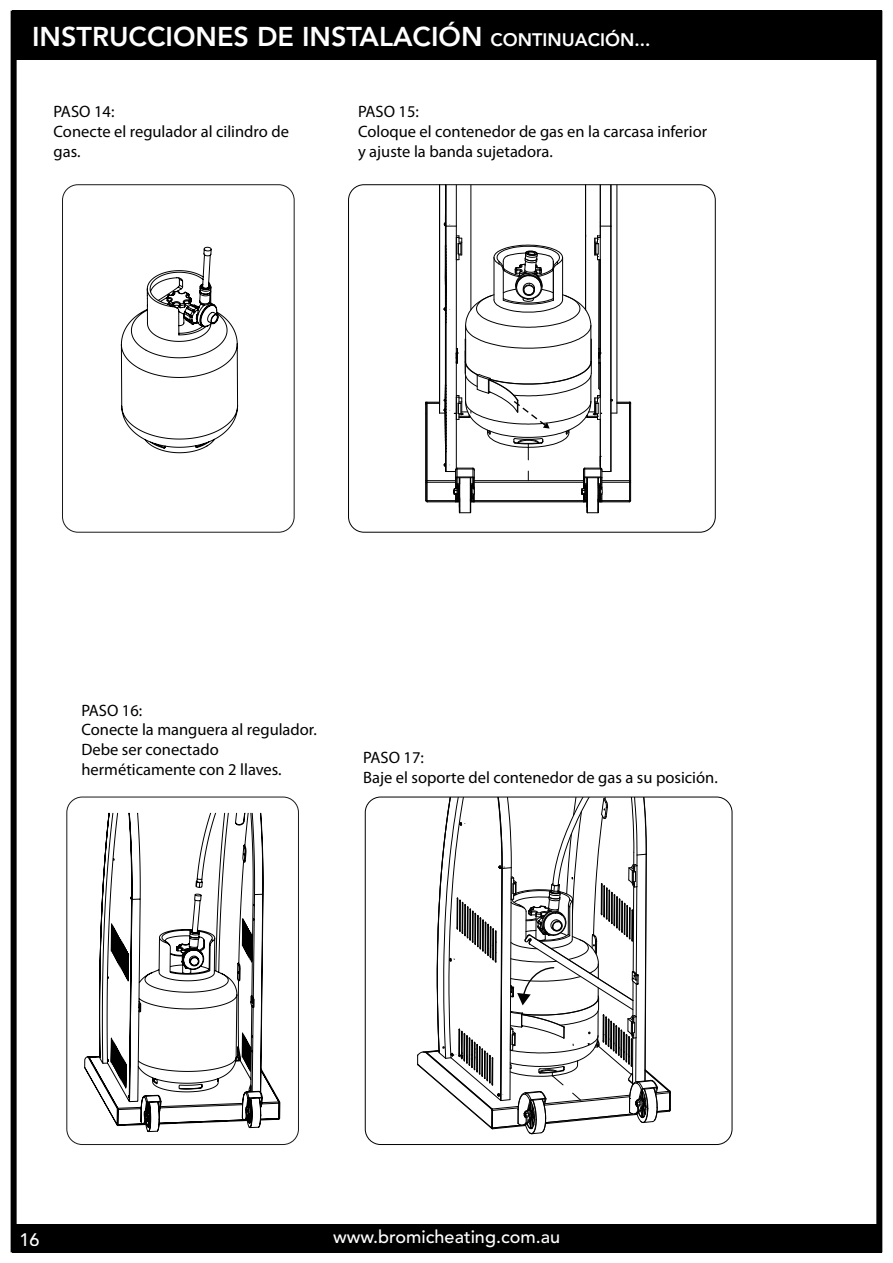
<style>
.page{position:relative;width:893px;height:1263px;background:#fff}
.page>*{position:absolute;margin:0;border:0;box-sizing:border-box;transform-origin:0 0}
.t1{font:800 27px "Avenir";color:#fff}
.t2{font:500 18px "Avenir";color:#fff}
.t3{font:16.5px/19.8px "Myriad Pro";color:#000}
.t4{font:16.35px/19.6px "Myriad Pro";color:#000}
.s1{font-size:18px}
</style>
<div class="page">
<div style="left:12px;top:1224px;width:870px;height:29px;background:#000"></div>
<div style="left:11px;top:11px;width:871px;height:1241px;border:6px solid #000"></div>
<div style="left:12px;top:10px;width:870px;height:50px;background:#000"></div>
<div style="left:62px;top:185px;width:232px;height:347px;border:1px solid #1a191a;border-radius:15px"></div>
<svg style="left:425px;top:185px;width:206px;height:328px"></svg>
<svg style="left:417px;top:797px;width:254px;height:337px"></svg>
<svg style="left:120px;top:246px;width:119px;height:208px"></svg>
<svg style="left:66px;top:813px;width:233px;height:320px"></svg>
<h1 class="t1" style="left:32px;top:20px;width:620px">INSTRUCCIONES DE INSTALACIÓN <span class="s1">CONTINUACIÓN...</span></h1>
<p class="t3" style="left:54px;top:102px;width:237px">PASO 14:<br>Conecte el regulador al cilindro de gas.</p>
<p class="t3" style="left:358px;top:102px;width:351px">PASO 15:<br>Coloque el contenedor de gas en la carcasa inferior y ajuste la banda sujetadora.</p>
<p class="t4" style="left:77px;top:114px;width:58px">STEP 14:</p>
<p class="t4" style="left:365px;top:108px;width:326px">STEP 15:<br>Place gas bottle into lower enclosure and fasten strap tightly.</p>
<p class="t3" style="left:81px;top:700px;width:237px">PASO 16:<br>Conecte la manguera al regulador.<br>Debe ser conectado herméticamente con 2 llaves.</p>
<p class="t3" style="left:363px;top:747px;width:356px">PASO 17:<br>Baje el soporte del contenedor de gas a su posición.</p>
<p class="t2" style="left:19px;top:1229px;width:22px">16</p>
<p class="t2" style="left:333px;top:1227px;width:228px">www.bromicheating.com.au</p>
</div>
